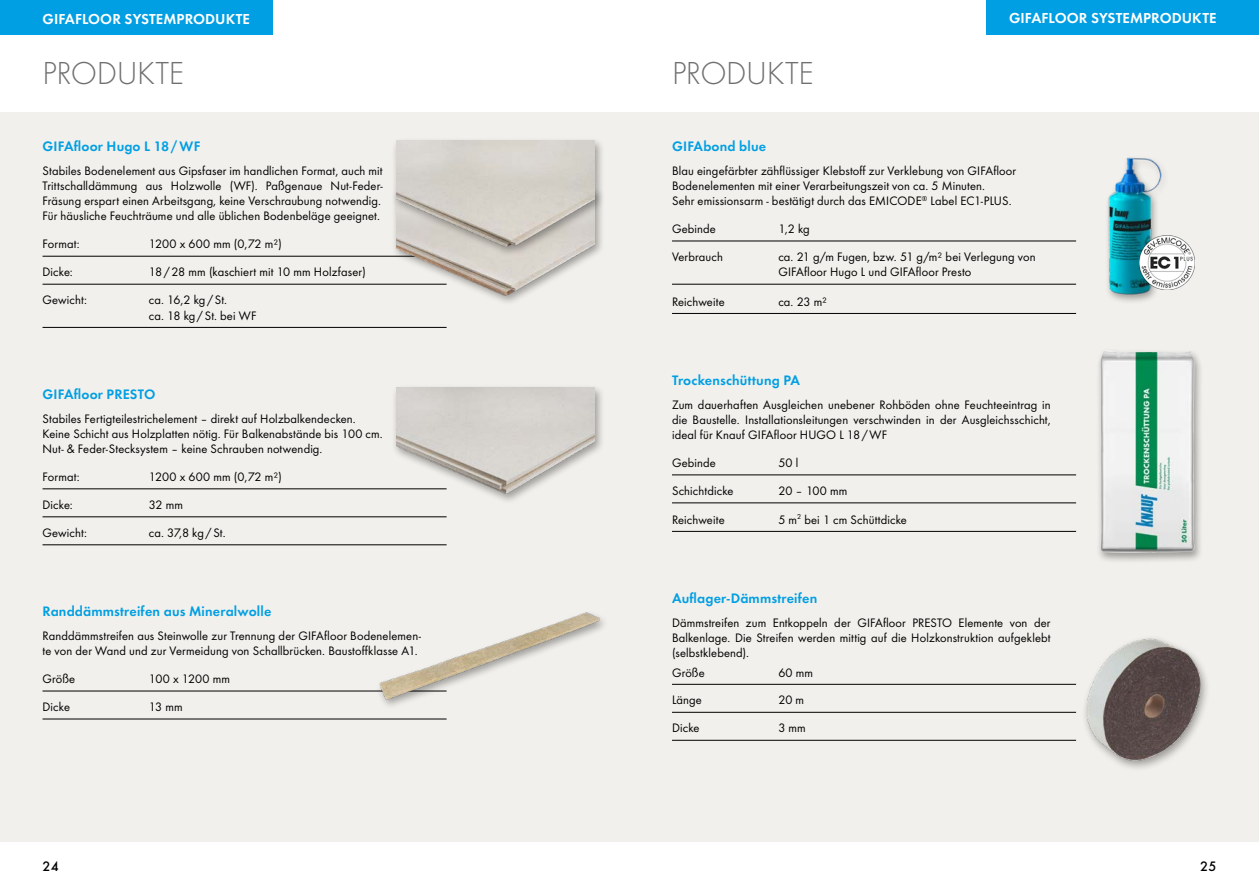
<style>
.page{position:relative;width:1259px;height:893px;background:#fff}
.page>*{position:absolute;margin:0;border:0;box-sizing:border-box;transform-origin:0 0}
.t1{font:300 33px "Futura";letter-spacing:-.015em;color:#6f6f6e}
.t2{font:15px "Futura Dem";letter-spacing:.005em;color:#fff}
.t3{font:14.25px "Futura Dem";letter-spacing:.01em;color:#009fe3}
.t4{font:500 14.25px "Futura";color:#000}
.t5{font:12.75px/15.1px "Futura Boo";letter-spacing:.01em;color:#000}
.s1{color:#fff}
</style>
<div class="page">
<div style="left:0;top:113px;width:1259px;height:729px;background:#f2f0ec"></div>
<div style="left:0;top:0;width:272px;height:34px;background:#009ee3"></div>
<hr style="left:672px;top:241px;width:404px;height:1px;background:#000">
<hr style="left:672px;top:284px;width:404px;height:1px;background:#000">
<hr style="left:672px;top:313px;width:404px;height:1px;background:#000">
<hr style="left:672px;top:474px;width:404px;height:1px;background:#000">
<hr style="left:672px;top:502px;width:404px;height:1px;background:#000">
<hr style="left:672px;top:531px;width:404px;height:1px;background:#000">
<hr style="left:672px;top:684px;width:404px;height:1px;background:#000">
<hr style="left:672px;top:712px;width:404px;height:1px;background:#000">
<hr style="left:672px;top:740px;width:404px;height:1px;background:#000">
<div style="left:1104px;top:155px;width:65px;height:150px;background:#000;opacity:.35"></div>
<img style="left:1107px;top:157px;width:55px;height:139px">
<img style="left:1140px;top:235px;width:54px;height:55px">
<div style="left:1095px;top:347px;width:108px;height:216px;background:#000;opacity:.35"></div>
<img style="left:1100px;top:351px;width:94px;height:202px">
<img style="left:1085px;top:638px;width:122px;height:128px">
<div style="left:986px;top:0;width:273px;height:34px;background:#009ee3"></div>
<hr style="left:43px;top:256px;width:403px;height:1px;background:#000">
<hr style="left:43px;top:284px;width:403px;height:1px;background:#000">
<hr style="left:43px;top:327px;width:403px;height:1px;background:#000">
<hr style="left:43px;top:488px;width:403px;height:1px;background:#000">
<hr style="left:43px;top:516px;width:403px;height:1px;background:#000">
<hr style="left:43px;top:544px;width:403px;height:1px;background:#000">
<hr style="left:43px;top:691px;width:403px;height:1px;background:#000">
<hr style="left:43px;top:719px;width:403px;height:1px;background:#000">
<div style="left:375px;top:610px;width:234px;height:99px;background:#f2f0ec"></div>
<img style="left:376px;top:612px;width:228px;height:92px">
<div style="left:392px;top:384px;width:213px;height:121px;background:#000;opacity:.35"></div>
<img style="left:397px;top:388px;width:198px;height:130px">
<div style="left:392px;top:186px;width:213px;height:121px;background:#f2f0ec"></div>
<img style="left:397px;top:272px;width:167px;height:31px">
<div style="left:392px;top:137px;width:213px;height:120px;background:#000;opacity:.35"></div>
<img style="left:397px;top:140px;width:198px;height:132px">
<p class="t2" style="left:43px;top:8px;width:209px">GIFAFLOOR SYSTEMPRODUKTE</p>
<h1 class="t1" style="left:43px;top:55px;width:143px">PRODUKTE</h1>
<p class="t3" style="left:43px;top:136px;width:159px">GIFAfloor Hugo L 18/WF</p>
<p class="t5" style="left:43px;top:163px;width:342px">Stabiles Bodenelement aus Gipsfaser im handlichen Format, auch mit Trittschalldämmung aus Holzwolle (WF). Paßgenaue Nut-Feder-Fräsung erspart einen Arbeitsgang, keine Verschraubung notwendig.<br>Für häusliche Feuchträume und alle üblichen Bodenbeläge geeignet.</p>
<p class="t5" style="left:43px;top:236px;width:39px">Format:</p>
<p class="t5" style="left:149px;top:236px;width:134px">1200 x 600 mm (0,72 m²)</p>
<p class="t5" style="left:43px;top:264px;width:32px">Dicke:</p>
<p class="t5" style="left:149px;top:264px;width:218px">18/28 mm (kaschiert mit 10 mm Holzfaser)</p>
<p class="t5" style="left:43px;top:292px;width:46px">Gewicht:</p>
<p class="t5" style="left:149px;top:292px;width:109px">ca. 16,2 kg/St.<br>ca. 18 kg/St. bei WF</p>
<p class="t3" style="left:43px;top:384px;width:114px">GIFAfloor PRESTO</p>
<p class="t5" style="left:43px;top:411px;width:342px">Stabiles Fertigteilestrichelement – direkt auf Holzbalkendecken.<br>Keine Schicht aus Holzplatten nötig. Für Balkenabstände bis 100 cm.<br>Nut- &amp; Feder-Stecksystem – keine Schrauben notwendig.</p>
<p class="t5" style="left:43px;top:469px;width:39px">Format:</p>
<p class="t5" style="left:149px;top:469px;width:134px">1200 x 600 mm (0,72 m²)</p>
<p class="t5" style="left:43px;top:497px;width:32px">Dicke:</p>
<p class="t5" style="left:149px;top:497px;width:36px">32 mm</p>
<p class="t5" style="left:43px;top:525px;width:46px">Gewicht:</p>
<p class="t5" style="left:149px;top:525px;width:78px">ca. 37,8 kg/St.</p>
<p class="t3" style="left:43px;top:601px;width:230px">Randdämmstreifen aus Mineralwolle</p>
<p class="t5" style="left:43px;top:628px;width:380px">Randdämmstreifen aus Steinwolle zur Trennung der GIFAfloor Bodenelemen&shy;te von der Wand und zur Vermeidung von Schallbrücken. Baustoffklasse A1.</p>
<p class="t5" style="left:43px;top:671px;width:34px">Größe</p>
<p class="t5" style="left:149px;top:671px;width:83px">100 x 1200 mm</p>
<p class="t5" style="left:43px;top:699px;width:29px">Dicke</p>
<p class="t5" style="left:149px;top:699px;width:35px">13 mm</p>
<h1 class="t1" style="left:672px;top:55px;width:143px">PRODUKTE</h1>
<p class="t2" style="left:1009px;top:7px;width:209px">GIFAFLOOR SYSTEMPRODUKTE</p>
<p class="t3" style="left:672px;top:136px;width:96px">GIFAbond blue</p>
<p class="t5" style="left:672px;top:163px;width:346px">Blau eingefärbter zähflüssiger Klebstoff zur Verklebung von GIFAfloor<br>Bodenelementen mit einer Verarbeitungszeit von ca. 5 Minuten.<br>Sehr emissionsarm - bestätigt durch das EMICODE<sup>®</sup> Label EC1-PLUS.</p>
<p class="t5" style="left:672px;top:221px;width:45px">Gebinde</p>
<p class="t5" style="left:778px;top:221px;width:33px">1,2 kg</p>
<p class="t5" style="left:672px;top:249px;width:52px">Verbrauch</p>
<p class="t5" style="left:778px;top:249px;width:259px">ca. 21 g/m Fugen, bzw. 51 g/m² bei Verlegung von<br>GIFAfloor Hugo L und GIFAfloor Presto</p>
<p class="t5" style="left:672px;top:294px;width:54px">Reichweite</p>
<p class="t5" style="left:778px;top:294px;width:50px">ca. 23 m²</p>
<p class="t3" style="left:672px;top:370px;width:130px">Trockenschüttung PA</p>
<p class="t5" style="left:672px;top:397px;width:380px;text-align:justify">Zum dauerhaften Ausgleichen unebener Rohböden ohne Feuchteeintrag in die Baustelle. Installationsleitungen verschwinden in der Ausgleichsschicht, ideal für Knauf GIFAfloor HUGO L 18/WF</p>
<p class="t5" style="left:672px;top:455px;width:45px">Gebinde</p>
<p class="t5" style="left:778px;top:455px;width:21px">50 l</p>
<p class="t5" style="left:672px;top:483px;width:63px">Schichtdicke</p>
<p class="t5" style="left:778px;top:483px;width:71px">20 – 100 mm</p>
<p class="t5" style="left:672px;top:512px;width:54px">Reichweite</p>
<p class="t5" style="left:778px;top:512px;width:130px">5 m<sup>2</sup> bei 1 cm Schüttdicke</p>
<p class="t3" style="left:672px;top:588px;width:147px">Auflager-Dämmstreifen</p>
<p class="t5" style="left:672px;top:615px;width:380px;text-align:justify">Dämmstreifen zum Entkoppeln der GIFAfloor PRESTO Elemente von der Balkenlage. Die Streifen werden mittig auf die Holzkonstruktion aufgeklebt (selbstklebend).</p>
<p class="t5" style="left:672px;top:665px;width:34px">Größe</p>
<p class="t5" style="left:778px;top:665px;width:36px">60 mm</p>
<p class="t5" style="left:672px;top:693px;width:31px">Länge</p>
<p class="t5" style="left:778px;top:693px;width:27px">20 m</p>
<p class="t5" style="left:672px;top:721px;width:29px">Dicke</p>
<p class="t5" style="left:778px;top:721px;width:29px">3 mm</p>
<p class="t4" style="left:43px;top:858px;width:18px">24</p>
<p class="t4" style="left:1192px;top:858px;width:25px"><span class="s1">_</span>25</p>
</div>
